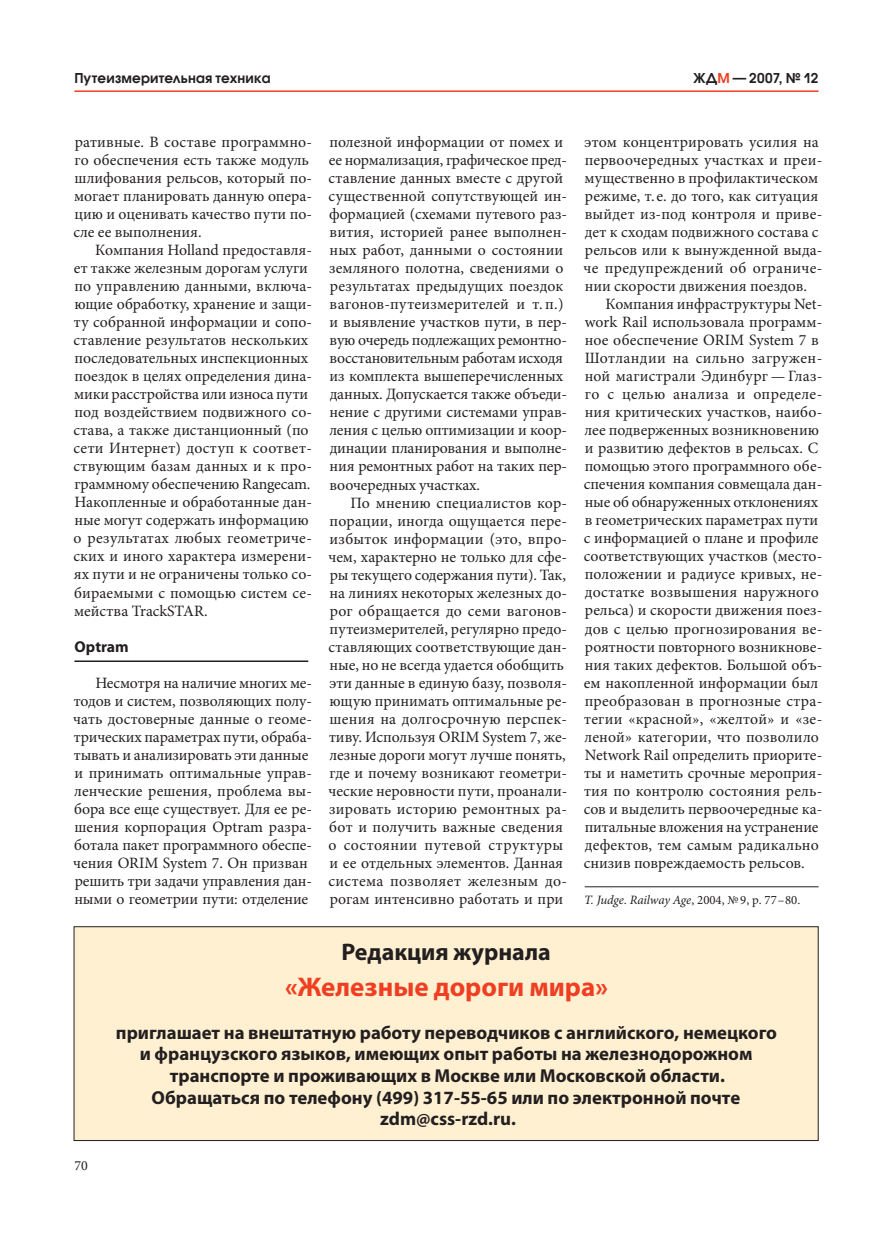
<style>
.page{position:relative;width:893px;height:1234px;background:#fff}
.page>*{position:absolute;margin:0;border:0;box-sizing:border-box;transform-origin:0 0}
.t1{font:700 27px "Myriad Pro";color:#ef3e22}
.t2{font:700 24px "Myriad Pro";color:#231f20}
.t3{font:700 18.75px/21.6px "Myriad Pro";color:#231f20;text-align:center}
.t4{font:15.75px/18px "Minion Pro";color:#231f20}
.t5{font:15.75px "Minion Pro";letter-spacing:.02em;color:#231f20}
.t6{font:15.75px "Minion Pro";letter-spacing:.025em;color:#231f20}
.t7{font:700 15.75px "Myriad Pro";color:#231f20}
.t8{font:13.95px "Minion Pro";color:#231f20}
.t9{font:600 13.5px "Avant Garde Gothic C";letter-spacing:.01em;color:#231f20}
.t10{font:italic 12.75px "Minion Pro";letter-spacing:-.005em;color:#231f20}
.s1{color:#ef3e22}
.s2{font-style:normal}
</style>
<div class="page">
<hr style="left:74px;top:90px;width:745px;height:2px;background:#ef3e22">
<hr style="left:74px;top:660px;width:234px;height:1px;background:#231f20">
<hr style="left:585px;top:886px;width:234px;height:1px;background:#231f20">
<div style="left:74px;top:926px;width:744px;height:214px;background:#fef0d0"></div>
<div style="left:74px;top:926px;width:745px;height:214px;border:1px solid #231f20"></div>
<p class="t9" style="left:74px;top:70px;width:198px">Путеизмерительная техника</p>
<p class="t9" style="left:693px;top:70px;width:127px">ЖД<span class="s1">М</span> — 2007, № 12</p>
<p class="t4" style="left:73px;top:133px;width:240px">ративные. В составе программно&shy;го обеспечения есть также модуль шлифования рельсов, который по&shy;могает планировать данную опера&shy;цию и оценивать качество пути по&shy;сле ее выполнения.</p>
<p class="t4" style="left:73px;top:241px;width:240px;text-indent:22px">Компания Holland предоставля&shy;ет также железным дорогам услуги по управлению данными, включа&shy;ющие обработку, хранение и защи&shy;ту собранной информации и сопо&shy;ставление результатов нескольких последовательных инспекционных поездок в целях определения дина&shy;мики расстройства или износа пути под воздействием подвижного со&shy;става, а также дистанционный (по сети Интернет) доступ к соответ&shy;ствующим базам данных и к про&shy;граммному обеспечению Rangecam.<br>Накопленные и обработанные дан&shy;ные могут содержать информацию о результатах любых геометриче&shy;ских и иного характера измерени&shy;ях пути и не ограничены только со&shy;бираемыми с помощью систем се&shy;мейства TrackSTAR.</p>
<p class="t7" style="left:75px;top:635px;width:56px">Optram</p>
<p class="t4" style="left:73px;top:673px;width:240px;text-indent:22px">Несмотря на наличие многих ме&shy;тодов и систем, позволяющих полу&shy;чать достоверные данные о геоме&shy;трических параметрах пути, обраба&shy;тывать и анализировать эти данные и принимать оптимальные управ&shy;ленческие решения, проблема вы&shy;бора все еще существует. Для ее ре&shy;шения корпорация Optram разра&shy;ботала пакет программного обеспе&shy;чения ORIM System 7. Он призван решить три задачи управления дан&shy;ными о геометрии пути: отделение</p>
<p class="t4" style="left:329px;top:133px;width:240px">полезной информации от помех и ее нормализация, графическое пред&shy;ставление данных вместе с другой существенной сопутствующей ин&shy;формацией (схемами путевого раз&shy;вития, историей ранее выполнен&shy;ных работ, данными о состоянии земляного полотна, сведениями о результатах предыдущих поездок вагонов-путеизмерителей и т. п.) и выявление участков пути, в пер&shy;вую очередь подлежащих ремонтно&shy;восстановительным работам исходя из комплекта вышеперечисленных данных. Допускается также объеди&shy;нение с другими системами управ&shy;ления с целью оптимизации и коор&shy;динации планирования и выполне&shy;ния ремонтных работ на таких пер&shy;воочередных участках.</p>
<p class="t4" style="left:328px;top:493px;width:240px;text-indent:22px">По мнению специалистов кор&shy;порации, иногда ощущается пере&shy;избыток информации (это, впро&shy;чем, характерно не только для сфе&shy;ры текущего содержания пути). Так, на линиях некоторых железных до&shy;рог обращается до семи вагонов&shy;путеизмерителей, регулярно предо&shy;ставляющих соответствующие дан&shy;ные, но не всегда удается обобщить эти данные в единую базу, позволя&shy;ющую принимать оптимальные ре&shy;шения на долгосрочную перспек&shy;тиву. Используя ORIM System 7, же&shy;лезные дороги могут лучше понять, где и почему возникают геометри&shy;ческие неровности пути, проанали&shy;зировать историю ремонтных ра&shy;бот и получить важные сведения о состоянии путевой структуры и ее отдельных элементов. Данная система позволяет железным до&shy;рогам интенсивно работать и при</p>
<p class="t4" style="left:584px;top:133px;width:236px">этом концентрировать усилия на</p>
<p class="t4" style="left:585px;top:151px;width:239px">первоочередных участках и преи-</p>
<p class="t4" style="left:585px;top:169px;width:235px">мущественно в профилактическом</p>
<p class="t4" style="left:585px;top:187px;width:235px">режиме, т. е. до того, как ситуация</p>
<p class="t4" style="left:585px;top:205px;width:239px">выйдет из‑под контроля и приве-</p>
<p class="t4" style="left:585px;top:223px;width:235px">дет к сходам подвижного состава с</p>
<p class="t4" style="left:585px;top:241px;width:239px">рельсов или к вынужденной выда-</p>
<p class="t5" style="left:584px;top:257px;width:240px">че предупреждений об ограниче-</p>
<p class="t4" style="left:585px;top:277px;width:224px">нии скорости движения поездов.</p>
<p class="t4" style="left:606px;top:295px;width:216px">Компания инфраструктуры Net-</p>
<p class="t4" style="left:585px;top:313px;width:239px">work Rail использовала программ-</p>
<p class="t4" style="left:585px;top:331px;width:236px">ное обеспечение ORIM System 7 в</p>
<p class="t5" style="left:585px;top:347px;width:239px">Шотландии на сильно загружен-</p>
<p class="t4" style="left:585px;top:367px;width:239px">ной магистрали Эдинбург — Глаз-</p>
<p class="t6" style="left:585px;top:383px;width:239px">го с целью анализа и определе-</p>
<p class="t4" style="left:585px;top:403px;width:239px">ния критических участков, наибо-</p>
<p class="t4" style="left:584px;top:421px;width:236px">лее подверженных возникновению</p>
<p class="t4" style="left:585px;top:439px;width:235px">и развитию дефектов в рельсах. С</p>
<p class="t4" style="left:585px;top:457px;width:239px">помощью этого программного обе-</p>
<p class="t4" style="left:584px;top:475px;width:240px">спечения компания совмещала дан-</p>
<p class="t4" style="left:585px;top:493px;width:235px">ные об обнаруженных отклонениях</p>
<p class="t4" style="left:585px;top:511px;width:235px">в геометрических параметрах пути</p>
<p class="t4" style="left:584px;top:529px;width:236px">с информацией о плане и профиле</p>
<p class="t4" style="left:584px;top:547px;width:240px">соответствующих участков (место-</p>
<p class="t4" style="left:585px;top:565px;width:239px">положении и радиусе кривых, не-</p>
<p class="t4" style="left:585px;top:583px;width:235px">достатке возвышения наружного</p>
<p class="t4" style="left:585px;top:601px;width:239px">рельса) и скорости движения поез-</p>
<p class="t4" style="left:585px;top:619px;width:239px">дов с целью прогнозирования ве-</p>
<p class="t4" style="left:585px;top:637px;width:239px">роятности повторного возникнове-</p>
<p class="t4" style="left:585px;top:655px;width:239px">ния таких дефектов. Большой объ-</p>
<p class="t4" style="left:584px;top:673px;width:236px">ем накопленной информации был</p>
<p class="t5" style="left:585px;top:689px;width:239px">преобразован в прогнозные стра-</p>
<p class="t4" style="left:584px;top:709px;width:240px">тегии «красной», «желтой» и «зе-</p>
<p class="t4" style="left:584px;top:727px;width:236px">леной» категории, что позволило</p>
<p class="t4" style="left:585px;top:745px;width:239px">Network Rail определить приорите-</p>
<p class="t4" style="left:584px;top:763px;width:240px">ты и наметить срочные мероприя-</p>
<p class="t4" style="left:584px;top:781px;width:240px">тия по контролю состояния рель-</p>
<p class="t4" style="left:584px;top:799px;width:240px">сов и выделить первоочередные ка-</p>
<p class="t4" style="left:585px;top:817px;width:235px">питальные вложения на устранение</p>
<p class="t4" style="left:585px;top:835px;width:235px">дефектов, тем самым радикально</p>
<p class="t4" style="left:584px;top:853px;width:223px">снизив повреждаемость рельсов.</p>
<p class="t10" style="left:584px;top:890px;width:217px">T. Judge. Railway Age<span class="s2">, 2004, №9, р. 77–80.</span></p>
<p class="t8" style="left:74px;top:1155px;width:15px">70</p>
<h2 class="t2" style="left:341px;top:936px;width:211px">Редакция журнала</h2>
<h1 class="t1" style="left:285px;top:968px;width:324px">«Железные дороги мира»</h1>
<p class="t3" style="left:116px;top:1020px;width:663px">приглашает на внештатную работу переводчиков с английского, немецкого и французского языков, имеющих опыт работы на железнодорожном транспорте и проживающих в Москве или Московской области.<br>Обращаться по телефону (499) 317-55-65 или по электронной почте zdm@css-rzd.ru.</p>
</div>
